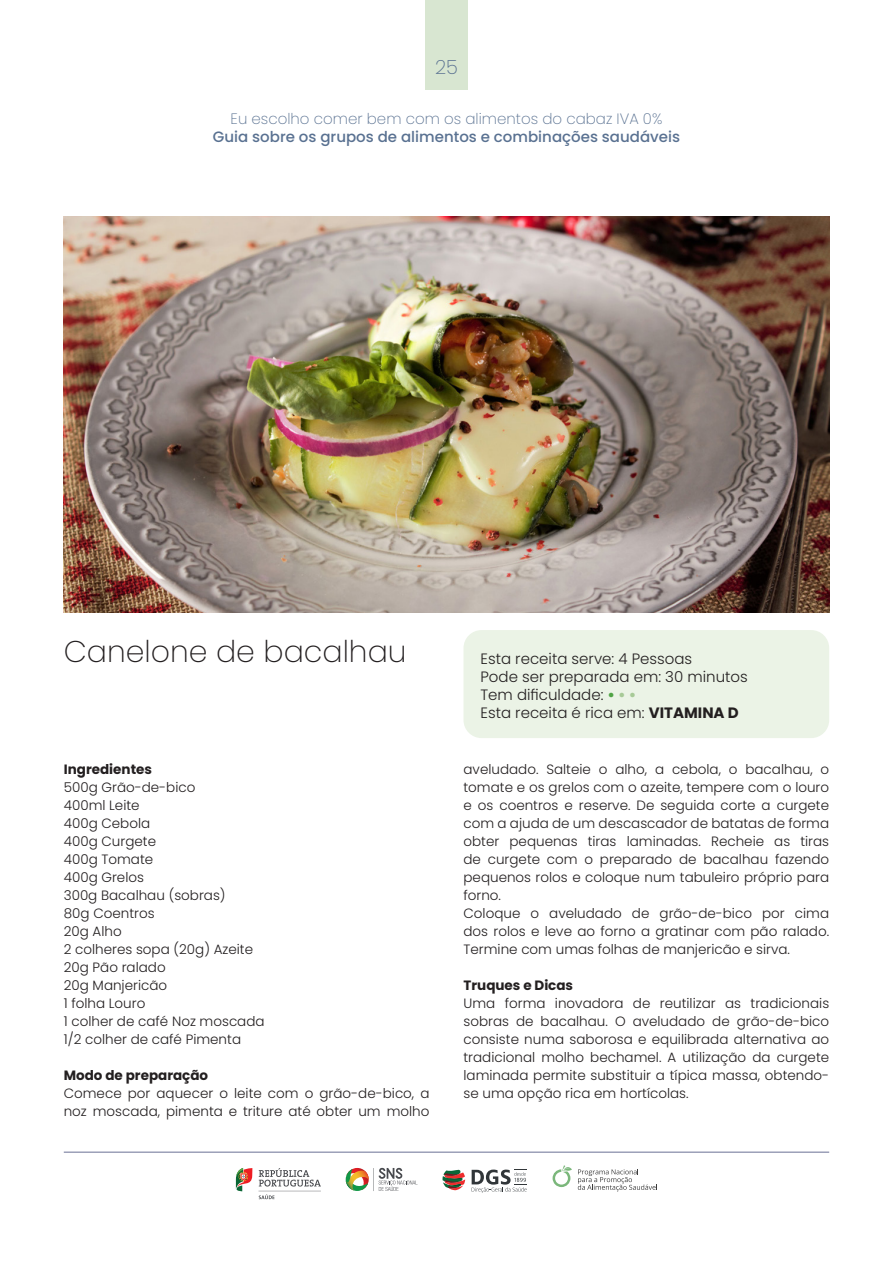
<style>
.page{position:relative;width:893px;height:1263px;background:#fff}
.page>*{position:absolute;margin:0;border:0;box-sizing:border-box;transform-origin:0 0}
.t1{font:200 30px "Poppins";color:#231f20}
.t2{font:200 19.5px "Poppins";color:#597191}
.t3{font:300 15px "Poppins";color:#231f20}
.t4{font:500 15px "Poppins";color:#597191}
.t5{font:200 15px "Poppins";color:#597191}
.t6{font:300 13.5px/18px "Poppins";color:#231f20;text-align:justify}
.t7{font:700 13.5px "Poppins";color:#231f20}
.s1{font-weight:700;color:#50a445}
.s2{font-weight:700;color:#a7ca97}
.s3{font-weight:700}
</style>
<div class="page">
<div style="left:425px;top:0;width:43px;height:90px;background:#d8e6d1"></div>
<svg style="left:553px;top:1165px;width:19px;height:22px"></svg>
<svg style="left:578px;top:1169px;width:79px;height:22px"></svg>
<svg style="left:236px;top:1168px;width:16px;height:23px"></svg>
<svg style="left:259px;top:1168px;width:62px;height:31px"></svg>
<svg style="left:346px;top:1168px;width:72px;height:23px"></svg>
<svg style="left:443px;top:1169px;width:22px;height:21px"></svg>
<svg style="left:472px;top:1169px;width:55px;height:24px"></svg>
<div style="left:463px;top:630px;width:366px;height:108px;background:#ebf3e6;border-radius:18px"></div>
<img style="left:64px;top:216px;width:765px;height:396px">
<hr style="left:64px;top:1152px;width:765px;height:1px;background:#697094">
<h2 class="t2" style="left:435px;top:56px;width:24px">25</h2>
<p class="t5" style="left:231px;top:110px;width:433px">Eu escolho comer bem com os alimentos do cabaz IVA 0%</p>
<p class="t4" style="left:213px;top:128px;width:469px">Guia sobre os grupos de alimentos e combinações saudáveis</p>
<p class="t1" style="left:64px;top:634px;width:344px">Canelone de bacalhau</p>
<p class="t7" style="left:64px;top:761px;width:90px">Ingredientes</p>
<p class="t6" style="left:64px;top:778px;width:133px">500g Grão-de-bico</p>
<p class="t6" style="left:64px;top:796px;width:77px">400ml Leite</p>
<p class="t6" style="left:64px;top:814px;width:88px">400g Cebola</p>
<p class="t6" style="left:64px;top:832px;width:94px">400g Curgete</p>
<p class="t6" style="left:64px;top:850px;width:91px">400g Tomate</p>
<p class="t6" style="left:64px;top:868px;width:82px">400g Grelos</p>
<p class="t6" style="left:64px;top:886px;width:163px">300g Bacalhau (sobras)</p>
<p class="t6" style="left:64px;top:904px;width:92px">80g Coentros</p>
<p class="t6" style="left:64px;top:922px;width:59px">20g Alho</p>
<p class="t6" style="left:64px;top:940px;width:191px">2 colheres sopa (20g) Azeite</p>
<p class="t6" style="left:64px;top:958px;width:103px">20g Pão ralado</p>
<p class="t6" style="left:64px;top:976px;width:105px">20g Manjericão</p>
<p class="t6" style="left:64px;top:994px;width:83px">1 folha Louro</p>
<p class="t6" style="left:64px;top:1012px;width:202px">1 colher de café Noz moscada</p>
<p class="t6" style="left:64px;top:1030px;width:179px">1/2 colher de café Pimenta</p>
<p class="t7" style="left:64px;top:1067px;width:146px">Modo de preparação</p>
<p class="t6" style="left:64px;top:1084px;width:367px">Comece por aquecer o leite com o grão-de-bico, a noz moscada, pimenta e triture até obter um molho</p>
<p class="t3" style="left:480px;top:650px;width:213px">Esta receita serve: 4 Pessoas</p>
<p class="t3" style="left:480px;top:668px;width:269px">Pode ser preparada em: 30 minutos</p>
<p class="t3" style="left:480px;top:686px;width:157px">Tem dificuldade: <span class="s1">•</span> <span class="s2">• •</span></p>
<p class="t3" style="left:480px;top:704px;width:260px">Esta receita é rica em: <span class="s3">VITAMINA D</span></p>
<p class="t6" style="left:463px;top:760px;width:367px">aveludado. Salteie o alho, a cebola, o bacalhau, o tomate e os grelos com o azeite, tempere com o louro e os coentros e reserve. De seguida corte a curgete com a ajuda de um descascador de batatas de forma obter pequenas tiras laminadas. Recheie as tiras de curgete com o preparado de bacalhau fazendo pequenos rolos e coloque num tabuleiro próprio para forno.</p>
<p class="t6" style="left:463px;top:904px;width:367px">Coloque o aveludado de grão-de-bico por cima dos rolos e leve ao forno a gratinar com pão ralado.<br>Termine com umas folhas de manjericão e sirva.</p>
<p class="t7" style="left:463px;top:977px;width:111px">Truques e Dicas</p>
<p class="t6" style="left:463px;top:994px;width:367px">Uma forma inovadora de reutilizar as tradicionais sobras de bacalhau. O aveludado de grão-de-bico consiste numa saborosa e equilibrada alternativa ao tradicional molho bechamel. A utilização da curgete laminada permite substituir a típica massa, obtendo&shy;se uma opção rica em hortícolas.</p>
</div>
